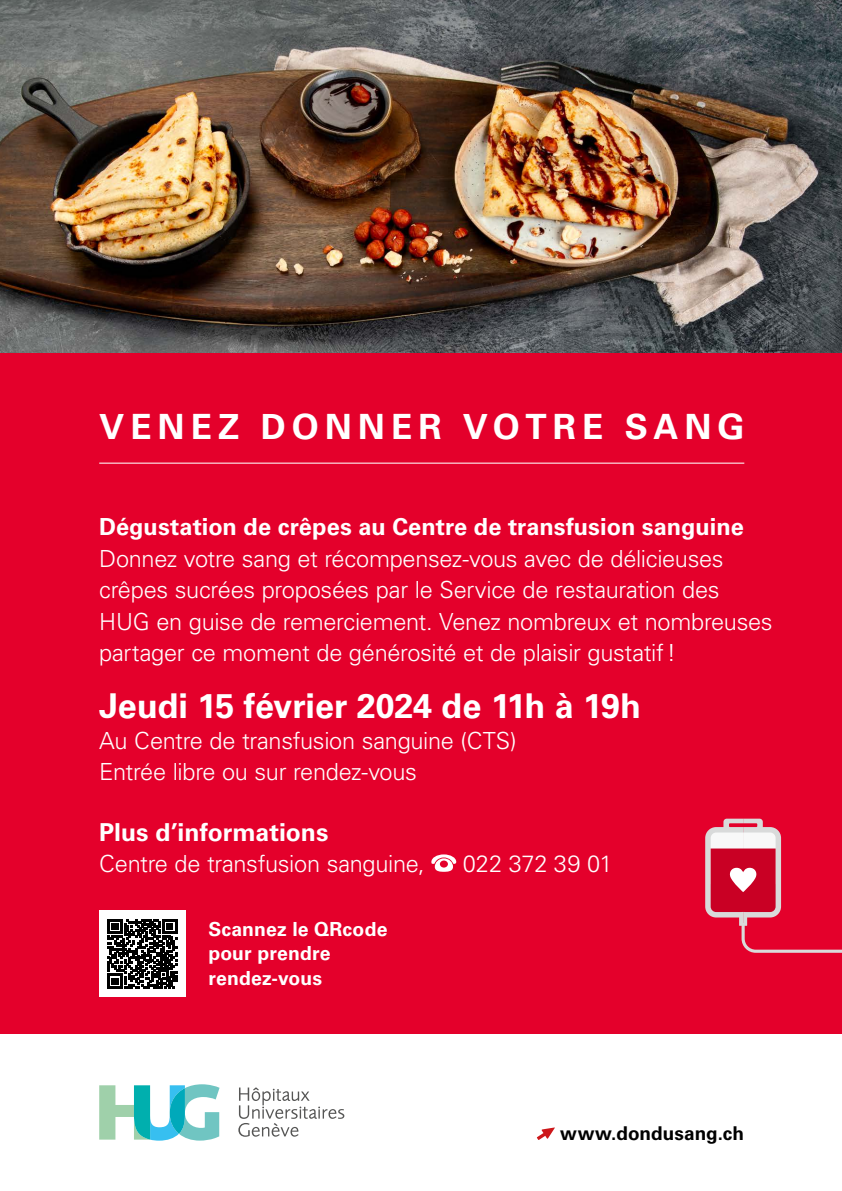
<style>
.page{position:relative;width:842px;height:1191px;background:#fff}
.page>*{position:absolute;margin:0;border:0;box-sizing:border-box;transform-origin:0 0}
.t1{font:700 34.7px "Univers LT Std";letter-spacing:.175em;color:#fff}
.t2{font:700 34.2px "Univers LT Std";letter-spacing:-.005em;color:#fff}
.t3{font:700 24.7px "Univers LT Std";color:#fff}
.t4{font:300 23.6px/31.4px "Univers LT Std";letter-spacing:-.015em;color:#fff}
.t5{font:700 23.6px "Univers LT Std";color:#fff}
.t6{font:700 19.4px/24.6px "Univers LT Std";letter-spacing:.01em;color:#fff}
.t7{font:700 19px "Univers LT Std";letter-spacing:.005em;color:#000}
</style>
<div class="page">
<div style="left:0;top:0;width:842px;height:1034px;background:#e4002b"></div>
<hr style="left:99px;top:462px;width:645px;height:1px;background:#fff">
<svg style="left:431px;top:854px;width:25px;height:17px"></svg>
<svg style="left:705px;top:818px;width:137px;height:135px"></svg>
<svg style="left:99px;top:1084px;width:121px;height:56px"></svg>
<svg style="left:238px;top:1087px;width:106px;height:49px"></svg>
<div style="left:99px;top:910px;width:86px;height:86px;background:#fff"></div>
<svg style="left:108px;top:919px;width:69px;height:69px"></svg>
<img style="left:0;top:0;width:842px;height:353px">
<svg style="left:537px;top:1127px;width:18px;height:13px"></svg>
<h1 class="t1" style="left:99px;top:406px;width:647px">VENEZ DONNER VOTRE SANG</h1>
<p class="t5" style="left:99px;top:513px;width:646px">Dégustation de crêpes au Centre de transfusion sanguine</p>
<p class="t4" style="left:99px;top:543px;width:675px">Donnez votre sang et récompensez-vous avec de délicieuses crêpes sucrées proposées par le Service de restauration des HUG en guise de remerciement. Venez nombreux et nombreuses partager ce moment de générosité et de plaisir gustatif!</p>
<h2 class="t2" style="left:99px;top:685px;width:543px">Jeudi 15 février 2024 de 11h à 19h</h2>
<p class="t4" style="left:99px;top:725px;width:419px">Au Centre de transfusion sanguine (CTS)<br>Entrée libre ou sur rendez-vous</p>
<p class="t3" style="left:99px;top:817px;width:231px">Plus d’informations</p>
<p class="t4" style="left:99px;top:848px;width:327px">Centre de transfusion sanguine,</p>
<p class="t4" style="left:463px;top:848px;width:151px">022 372 39 01</p>
<p class="t6" style="left:208px;top:916px;width:181px">Scannez le QRcode pour prendre rendez-vous</p>
<p class="t7" style="left:560px;top:1122px;width:186px">www.dondusang.ch</p>
</div>
